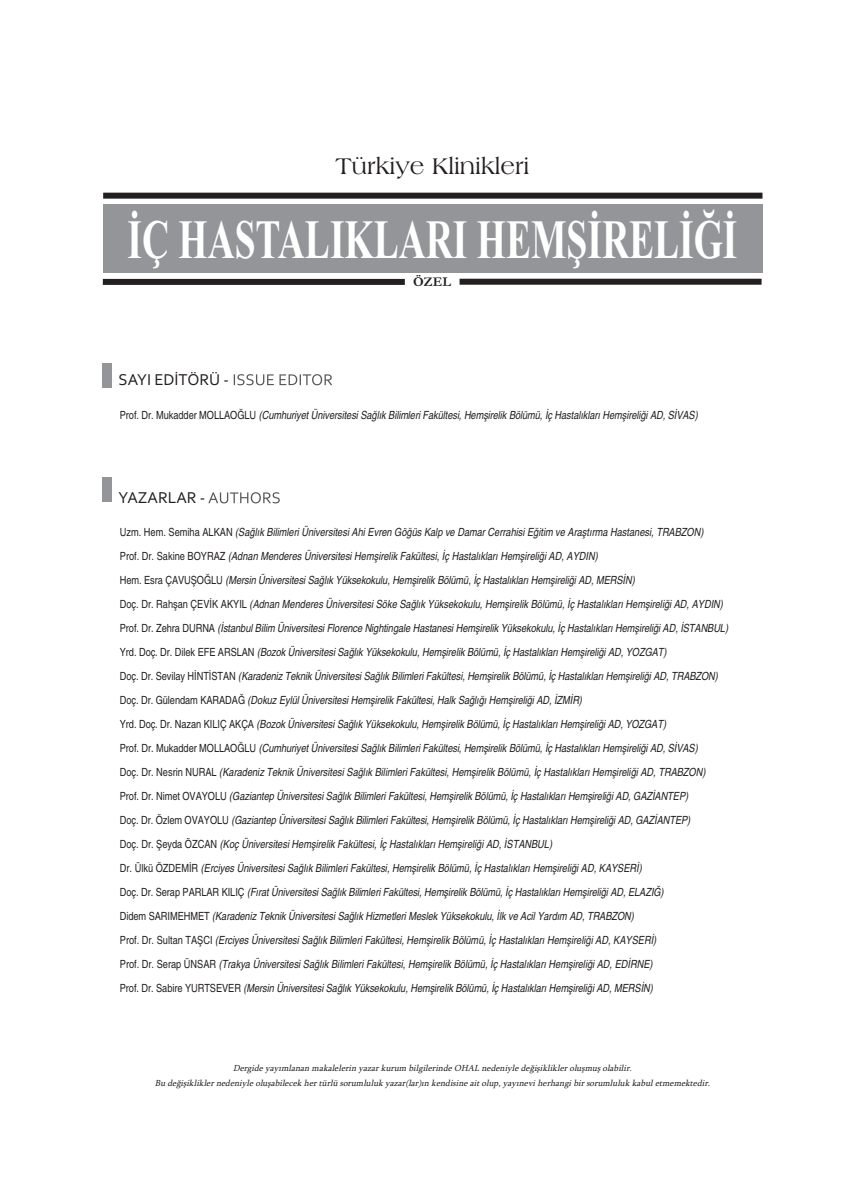
<style>
.page{position:relative;width:865px;height:1197px;background:#fff}
.page>*{position:absolute;margin:0;border:0;box-sizing:border-box;transform-origin:0 0}
.t1{font:700 55.35px "Times New Roman";color:#fff;scale:.68 1}
.t2{font:24px "Americana BT Roman";color:#231f20}
.t3{font:16.5px "Corbel";color:#231f20}
.t4{font:700 13.5px "Garamond";color:#231f20}
.t5{font:italic condensed 11.25px/24px "Helvetica";letter-spacing:-.005em;color:#231f20}
.t6{font:italic 9px/15px "Sylfaen";color:#231f20;text-align:center}
.s1{font-style:normal}
</style>
<div class="page">
<div style="left:103px;top:204px;width:659px;height:68px;background:#939598"></div>
<div style="left:103px;top:193px;width:659px;height:6px;background:#231f20"></div>
<div style="left:103px;top:279px;width:302px;height:6px;background:#231f20"></div>
<div style="left:459px;top:279px;width:302px;height:6px;background:#231f20"></div>
<div style="left:103px;top:363px;width:9px;height:25px;background:#939598"></div>
<svg style="left:234px;top:374px;width:67px;height:11px"></svg>
<div style="left:103px;top:477px;width:9px;height:25px;background:#939598"></div>
<svg style="left:208px;top:492px;width:72px;height:11px"></svg>
<h2 class="t2" style="left:335px;top:152px;width:195px">Türkiye Klinikleri</h2>
<h1 class="t1" style="left:127px;top:207px;width:898px">İÇ HASTALIKLARI HEMŞİRELİĞİ</h1>
<p class="t4" style="left:413px;top:274px;width:39px">ÖZEL</p>
<h3 class="t3" style="left:119px;top:370px;width:112px">SAYI EDİTÖRÜ -</h3>
<p class="t5" style="left:120px;top:403px;width:579px"><span class="s1">Prof. Dr. Mukadder MOLLAOĞLU</span> (Cumhuriyet Üniversitesi Sağlık Bilimleri Fakültesi, Hemşirelik Bölümü, İç Hastalıkları Hemşireliği AD, SİVAS)</p>
<h3 class="t3" style="left:119px;top:488px;width:88px">YAZARLAR -</h3>
<p class="t5" style="left:120px;top:520px;width:610px"><span class="s1">Uzm. Hem. Semiha ALKAN</span> (Sağlık Bilimleri Üniversitesi Ahi Evren Göğüs Kalp ve Damar Cerrahisi Eğitim ve Araştırma Hastanesi, TRABZON)<br><span class="s1">Prof. Dr. Sakine BOYRAZ</span> (Adnan Menderes Üniversitesi Hemşirelik Fakültesi, İç Hastalıkları Hemşireliği AD, AYDIN)<br><span class="s1">Hem. Esra ÇAVUŞOĞLU</span> (Mersin Üniversitesi Sağlık Yüksekokulu, Hemşirelik Bölümü, İç Hastalıkları Hemşireliği AD, MERSİN)<br><span class="s1">Doç. Dr. Rahşan ÇEVİK AKYIL</span> (Adnan Menderes Üniversitesi Söke Sağlık Yüksekokulu, Hemşirelik Bölümü, İç Hastalıkları Hemşireliği AD, AYDIN)<br><span class="s1">Prof. Dr. Zehra DURNA</span> (İstanbul Bilim Üniversitesi Florence Nightingale Hastanesi Hemşirelik Yüksekokulu, İç Hastalıkları Hemşireliği AD, İSTANBUL)<br><span class="s1">Yrd. Doç. Dr. Dilek EFE ARSLAN</span> (Bozok Üniversitesi Sağlık Yüksekokulu, Hemşirelik Bölümü, İç Hastalıkları Hemşireliği AD, YOZGAT)<br><span class="s1">Doç. Dr. Sevilay HİNTİSTAN</span> (Karadeniz Teknik Üniversitesi Sağlık Bilimleri Fakültesi, Hemşirelik Bölümü, İç Hastalıkları Hemşireliği AD, TRABZON)<br><span class="s1">Doç. Dr. Gülendam KARADAĞ</span> (Dokuz Eylül Üniversitesi Hemşirelik Fakültesi, Halk Sağlığı Hemşireliği AD, İZMİR)<br><span class="s1">Yrd. Doç. Dr. Nazan KILIÇ AKÇA</span> (Bozok Üniversitesi Sağlık Yüksekokulu, Hemşirelik Bölümü, İç Hastalıkları Hemşireliği AD, YOZGAT)<br><span class="s1">Prof. Dr. Mukadder MOLLAOĞLU</span> (Cumhuriyet Üniversitesi Sağlık Bilimleri Fakültesi, Hemşirelik Bölümü, İç Hastalıkları Hemşireliği AD, SİVAS)<br><span class="s1">Doç. Dr. Nesrin NURAL</span> (Karadeniz Teknik Üniversitesi Sağlık Bilimleri Fakültesi, Hemşirelik Bölümü, İç Hastalıkları Hemşireliği AD, TRABZON)<br><span class="s1">Prof. Dr. Nimet OVAYOLU</span> (Gaziantep Üniversitesi Sağlık Bilimleri Fakültesi, Hemşirelik Bölümü, İç Hastalıkları Hemşireliği AD, GAZİANTEP)<br><span class="s1">Doç. Dr. Özlem OVAYOLU</span> (Gaziantep Üniversitesi Sağlık Bilimleri Fakültesi, Hemşirelik Bölümü, İç Hastalıkları Hemşireliği AD, GAZİANTEP)<br><span class="s1">Doç. Dr. Şeyda ÖZCAN</span> (Koç Üniversitesi Hemşirelik Fakültesi, İç Hastalıkları Hemşireliği AD, İSTANBUL)<br><span class="s1">Dr. Ülkü ÖZDEMİR</span> (Erciyes Üniversitesi Sağlık Bilimleri Fakültesi, Hemşirelik Bölümü, İç Hastalıkları Hemşireliği AD, KAYSERİ)<br><span class="s1">Doç. Dr. Serap PARLAR KILIÇ</span> (Fırat Üniversitesi Sağlık Bilimleri Fakültesi, Hemşirelik Bölümü, İç Hastalıkları Hemşireliği AD, ELAZIĞ)<br><span class="s1">Didem SARIMEHMET</span> (Karadeniz Teknik Üniversitesi Sağlık Hizmetleri Meslek Yüksekokulu, İlk ve Acil Yardım AD, TRABZON)<br><span class="s1">Prof. Dr. Sultan TAŞCI</span> (Erciyes Üniversitesi Sağlık Bilimleri Fakültesi, Hemşirelik Bölümü, İç Hastalıkları Hemşireliği AD, KAYSERİ)<br><span class="s1">Prof. Dr. Serap ÜNSAR</span> (Trakya Üniversitesi Sağlık Bilimleri Fakültesi, Hemşirelik Bölümü, İç Hastalıkları Hemşireliği AD, EDİRNE)<br><span class="s1">Prof. Dr. Sabire YURTSEVER</span> (Mersin Üniversitesi Sağlık Yüksekokulu, Hemşirelik Bölümü, İç Hastalıkları Hemşireliği AD, MERSİN)</p>
<p class="t6" style="left:155px;top:1060px;width:559px">Dergide yayımlanan makalelerin yazar kurum bilgilerinde OHAL nedeniyle değişiklikler oluşmuş olabilir.<br>Bu değişiklikler nedeniyle oluşabilecek her türlü sorumluluk yazar(lar)ın kendisine ait olup, yayınevi herhangi bir sorumluluk kabul etmemektedir.</p>
</div>
